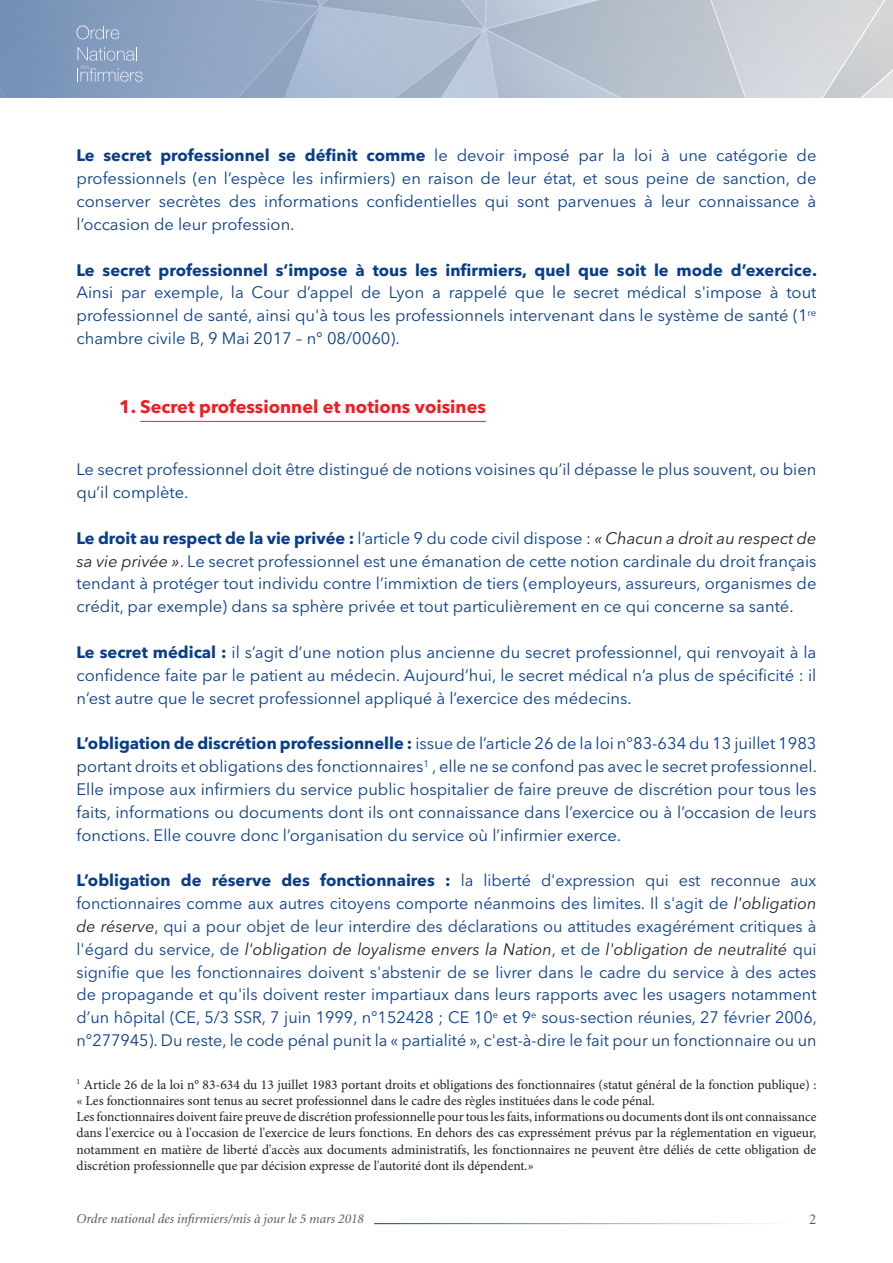
<style>
.page{position:relative;width:893px;height:1263px;background:#fff}
.page>*{position:absolute;margin:0;border:0;box-sizing:border-box;transform-origin:0 0}
.t1{font:700 18px "Avenir Next LT Pro";color:#ee1d23}
.t2{font:16.5px/22.8px "Avenir Next LT Pro";color:#083e89;text-align:justify}
.t3{font:700 16.5px "Avenir Next LT Pro";color:#083e89}
.t4{font:15px "Minion";color:#57585a}
.t5{font:13.5px/16.2px "Minion Pro";color:#231f20}
.t6{font:italic 13.5px "Minion";color:#57585a}
.s1{font-weight:700}
.s2{font-style:italic;color:#231f20}
</style>
<div class="page">
<hr style="left:374px;top:1223px;width:417px;height:1px;background:#083e89">
<hr style="left:140px;top:421px;width:346px;height:1px;background:#ee1d23">
<svg style="left:0;top:0;width:893px;height:98px;background:#aab8cb"></svg>
<p class="t2" style="left:77px;top:144px;width:741px"><span class="s1">Le secret professionnel se définit comme</span> le devoir imposé par la loi à une catégorie de professionnels (en l’espèce les infirmiers) en raison de leur état, et sous peine de sanction, de conserver secrètes des informations confidentielles qui sont parvenues à leur connaissance à l’occasion de leur profession.</p>
<p class="t3" style="left:77px;top:260px;width:742px">Le secret professionnel s’impose à tous les infirmiers, quel que soit le mode d’exercice.</p>
<p class="t2" style="left:77px;top:281px;width:741px">Ainsi par exemple, la Cour d’appel de Lyon a rappelé que le secret médical s'impose à tout professionnel de santé, ainsi qu'à tous les professionnels intervenant dans le système de santé (1<sup>re </sup>chambre civile B, 9 Mai 2017 – n° 08/0060).</p>
<p class="t1" style="left:119px;top:395px;width:368px">1. Secret professionnel et notions voisines</p>
<p class="t2" style="left:77px;top:458px;width:741px">Le secret professionnel doit être distingué de notions voisines qu’il dépasse le plus souvent, ou bien qu’il complète.</p>
<p class="t2" style="left:77px;top:526px;width:741px"><span class="s1">Le droit au respect de la vie privée :</span> l’article 9 du code civil dispose : <span class="s2">« Chacun a droit au respect de sa vie privée »</span>. Le secret professionnel est une émanation de cette notion cardinale du droit français tendant à protéger tout individu contre l’immixtion de tiers (employeurs, assureurs, organismes de crédit, par exemple) dans sa sphère privée et tout particulièrement en ce qui concerne sa santé.</p>
<p class="t2" style="left:77px;top:641px;width:741px"><span class="s1">Le secret médical :</span> il s’agit d’une notion plus ancienne du secret professionnel, qui renvoyait à la confidence faite par le patient au médecin. Aujourd’hui, le secret médical n’a plus de spécificité : il n’est autre que le secret professionnel appliqué à l’exercice des médecins.</p>
<p class="t2" style="left:77px;top:732px;width:742px"><span class="s1">L’obligation de discrétion professionnelle :</span> issue de l’article 26 de la loi n°83-634 du 13 juillet 1983 portant droits et obligations des fonctionnaires<sup>1</sup> , elle ne se confond pas avec le secret professionnel.<br>Elle impose aux infirmiers du service public hospitalier de faire preuve de discrétion pour tous les faits, informations ou documents dont ils ont connaissance dans l’exercice ou à l’occasion de leurs fonctions. Elle couvre donc l’organisation du service où l’infirmier exerce.</p>
<p class="t2" style="left:77px;top:869px;width:742px"><span class="s1">L’obligation de réserve des fonctionnaires :</span> la liberté d'expression qui est reconnue aux fonctionnaires comme aux autres citoyens comporte néanmoins des limites. Il s'agit de <span class="s2">l'obligation de réserve</span>, qui a pour objet de leur interdire des déclarations ou attitudes exagérément critiques à l'égard du service, de <span class="s2">l'obligation de loyalisme envers la Nation</span>, et de <span class="s2">l'obligation de neutralité</span> qui signifie que les fonctionnaires doivent s'abstenir de se livrer dans le cadre du service à des actes de propagande et qu'ils doivent rester impartiaux dans leurs rapports avec les usagers notamment d’un hôpital (CE, 5/3 SSR, 7 juin 1999, n°152428 ; CE 10<sup>e</sup> et 9<sup>e</sup> sous-section réunies, 27 février 2006, n°277945). Du reste, le code pénal punit la « partialité », c'est-à-dire le fait pour un fonctionnaire ou un</p>
<p class="t5" style="left:77px;top:1077px;width:741px"><sup>1</sup> Article 26 de la loi n° 83-634 du 13 juillet 1983 portant droits et obligations des fonctionnaires (statut général de la fonction publique) : « Les fonctionnaires sont tenus au secret professionnel dans le cadre des règles instituées dans le code pénal.<br>Les fonctionnaires doivent faire preuve de discrétion professionnelle pour tous les faits, informations ou documents dont ils ont connaissance dans l'exercice ou à l'occasion de l'exercice de leurs fonctions. En dehors des cas expressément prévus par la réglementation en vigueur, notamment en matière de liberté d'accès aux documents administratifs, les fonctionnaires ne peuvent être déliés de cette obligation de discrétion professionnelle que par décision expresse de l'autorité dont ils dépendent.»</p>
<p class="t6" style="left:77px;top:1212px;width:289px">Ordre national des infirmiers/mis à jour le 5 mars 2018</p>
<p class="t4" style="left:809px;top:1212px;width:9px">2</p>
</div>
